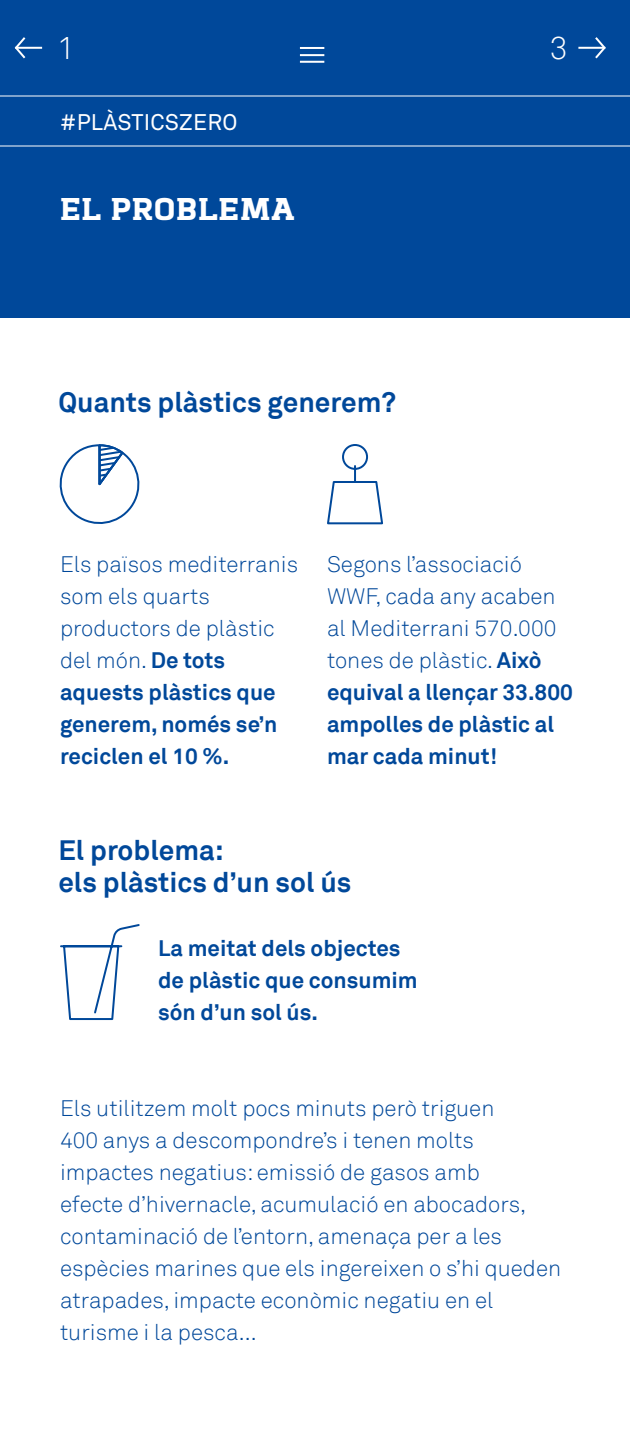
<style>
.page{position:relative;width:630px;height:1432px;background:#fff}
.page>*{position:absolute;margin:0;border:0;box-sizing:border-box;transform-origin:0 0}
.t1{font:900 40px "Abula";letter-spacing:.01em;color:#fff}
.t2{font:300 32px "Akkurat";color:#fff}
.t3{font:700 28px/32px "Akkurat";color:#00489a}
.t4{font:300 22.4px/32px "Akkurat";color:#00489a}
.t5{font:700 22.4px/32px "Akkurat";color:#00489a}
.t6{font:22.4px "Akkurat Std";letter-spacing:.01em;color:#fff}
.s1{font-weight:700}
</style>
<div class="page">
<div style="left:0;top:0;width:630px;height:318px;background:#00489a"></div>
<hr style="left:0;top:146px;width:630px;height:1px;background:#fff">
<hr style="left:0;top:96px;width:630px;height:1px;background:#fff">
<hr style="left:300px;top:47px;width:24px;height:2px;background:#fff">
<hr style="left:300px;top:54px;width:24px;height:2px;background:#fff">
<hr style="left:300px;top:61px;width:24px;height:2px;background:#fff">
<hr style="left:15px;top:47px;width:27px;height:2px;background:#fff">
<svg style="left:14px;top:37px;width:13px;height:22px"></svg>
<hr style="left:578px;top:47px;width:27px;height:2px;background:#fff">
<svg style="left:593px;top:37px;width:13px;height:22px"></svg>
<svg style="left:59px;top:444px;width:81px;height:80px"></svg>
<svg style="left:327px;top:444px;width:56px;height:81px"></svg>
<svg style="left:60px;top:924px;width:80px;height:97px"></svg>
<h2 class="t2" style="left:57px;top:29px;width:20px">1</h2>
<h2 class="t2" style="left:550px;top:29px;width:20px">3</h2>
<p class="t6" style="left:60px;top:109px;width:179px">#PLÀSTICSZERO</p>
<h1 class="t1" style="left:60px;top:187px;width:236px">EL PROBLEMA</h1>
<p class="t3" style="left:58px;top:386px;width:339px">Quants plàstics generem?</p>
<p class="t4" style="left:60px;top:549px;width:240px">Els països mediterranis som els quarts productors de plàstic del món. <span class="s1">De tots aquests plàstics que generem, només se’n reciclen el 10 %.</span></p>
<p class="t4" style="left:327px;top:549px;width:247px">Segons l’associació<br>WWF, cada any acaben al Mediterrani 570.000 tones de plàstic. <span class="s1">Això equival a llençar 33.800 ampolles de plàstic al mar cada minut!</span></p>
<p class="t3" style="left:58px;top:834px;width:295px">El problema:<br>els plàstics d’un sol ús</p>
<p class="t5" style="left:158px;top:932px;width:261px">La meitat dels objectes de plàstic que consumim són d’un sol ús.</p>
<p class="t4" style="left:60px;top:1093px;width:503px">Els utilitzem molt pocs minuts però triguen<br>400 anys a descompondre’s i tenen molts impactes negatius: emissió de gasos amb<br>efecte d’hivernacle, acumulació en abocadors, contaminació de l’entorn, amenaça per a les espècies marines que els ingereixen o s’hi queden atrapades, impacte econòmic negatiu en el turisme i la pesca...</p>
</div>
